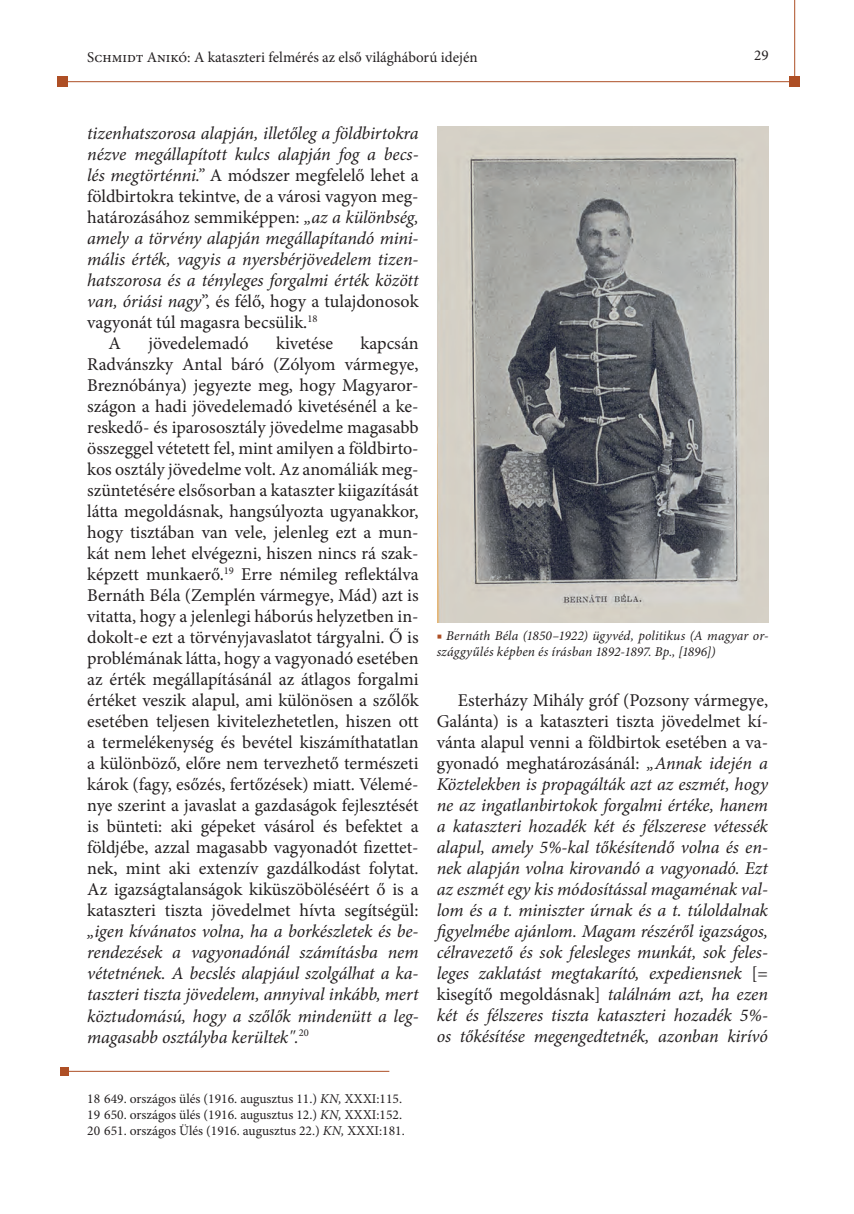
<style>
.page{position:relative;width:854px;height:1214px;background:#fff}
.page>*{position:absolute;margin:0;border:0;box-sizing:border-box;transform-origin:0 0}
.t1{font:18px/21px "Minion Pro";color:#231f20;text-align:justify}
.t2{font:italic 18px/21px "Minion Pro";letter-spacing:-.005em;color:#231f20;text-align:justify}
.t3{font:15px "Minion Pro";color:#231f20}
.t4{font:13.5px/16.2px "Minion Pro";color:#231f20}
.t5{font:italic 13.5px/16.5px "Minion Pro";letter-spacing:.005em;color:#231f20}
.s1{font-style:italic}
.s2{color:#ae4f25}
.s3{font-style:normal}
</style>
<div class="page">
<hr style="left:61px;top:81px;width:733px;height:1px;background:#ae4f25">
<hr style="left:794px;top:0;width:1px;height:86px;background:#ae4f25">
<div style="left:57px;top:76px;width:11px;height:10px;background:#ae4f25"></div>
<div style="left:789px;top:76px;width:10px;height:10px;background:#ae4f25"></div>
<img style="left:437px;top:127px;width:331px;height:495px">
<hr style="left:60px;top:1070px;width:329px;height:1px;background:#ae4f25">
<div style="left:60px;top:1067px;width:9px;height:8px;background:#ae4f25"></div>
<p class="t3" style="left:87px;top:47px;width:392px">Schmidt Anikó: A kataszteri felmérés az első világháború idején</p>
<p class="t3" style="left:754px;top:45px;width:16px">29</p>
<p class="t2" style="left:87px;top:122px;width:333px">tizenhatszorosa alapján, illetőleg a földbirtokra</p>
<p class="t2" style="left:87px;top:143px;width:333px">nézve megállapított kulcs alapján fog a becs-</p>
<p class="t1" style="left:87px;top:165px;width:333px"><span class="s1">lés megtörténni.”</span> A módszer megfelelő lehet a</p>
<p class="t1" style="left:87px;top:186px;width:333px">földbirtokra tekintve, de a városi vagyon meg-</p>
<p class="t1" style="left:87px;top:207px;width:333px">határozásához semmiképpen: <span class="s1">„az a különbség,</span></p>
<p class="t2" style="left:87px;top:227px;width:333px">amely a törvény alapján megállapítandó mini-</p>
<p class="t2" style="left:87px;top:248px;width:333px">mális érték, vagyis a nyersbérjövedelem tizen-</p>
<p class="t2" style="left:87px;top:269px;width:333px">hatszorosa és a tényleges forgalmi érték között</p>
<p class="t1" style="left:87px;top:291px;width:333px"><span class="s1">van, óriási nagy</span>”, és félő, hogy a tulajdonosok</p>
<p class="t1" style="left:87px;top:312px;width:232px">vagyonát túl magasra becsülik.<sup>18</sup></p>
<p class="t1" style="left:108px;top:332px;width:14px">A</p>
<p class="t1" style="left:148px;top:332px;width:102px">jövedelemadó</p>
<p class="t1" style="left:276px;top:332px;width:58px">kivetése</p>
<p class="t1" style="left:87px;top:332px;width:333px;text-indent:273px">kapcsán Radvánszky Antal báró (Zólyom vármegye, Breznóbánya) jegyezte meg, hogy Magyaror&shy;szágon a hadi jövedelemadó kivetésénél a ke&shy;reskedő- és iparososztály jövedelme magasabb összeggel vétetett fel, mint amilyen a földbirto&shy;kos osztály jövedelme volt. Az anomáliák meg&shy;szüntetésére elsősorban a kataszter kiigazítását látta megoldásnak, hangsúlyozta ugyanakkor, hogy tisztában van vele, jelenleg ezt a mun&shy;kát nem lehet elvégezni, hiszen nincs rá szak&shy;képzett munkaerő.<sup>19</sup> Erre némileg reflektálva Bernáth Béla (Zemplén vármegye, Mád) azt is vitatta, hogy a jelenlegi háborús helyzetben in&shy;dokolt-e ezt a törvényjavaslatot tárgyalni. Ő is problémának látta, hogy a vagyonadó esetében az érték megállapításánál az átlagos forgalmi értéket veszik alapul, ami különösen a szőlők esetében teljesen kivitelezhetetlen, hiszen ott a termelékenység és bevétel kiszámíthatatlan a különböző, előre nem tervezhető természeti károk (fagy, esőzés, fertőzések) miatt. Vélemé&shy;nye szerint a javaslat a gazdaságok fejlesztését is bünteti: aki gépeket vásárol és befektet a földjébe, azzal magasabb vagyonadót fizettet&shy;nek, mint aki extenzív gazdálkodást folytat.<br>Az igazságtalanságok kiküszöböléséért ő is a kataszteri tiszta jövedelmet hívta segítségül:</p>
<p class="t2" style="left:87px;top:920px;width:333px">„igen kívánatos volna, ha a borkészletek és be&shy;rendezések a vagyonadónál számításba nem vétetnének. A becslés alapjául szolgálhat a ka&shy;taszteri tiszta jövedelem, annyival inkább, mert köztudomású, hogy a szőlők mindenütt a leg&shy;magasabb osztályba kerültek".<sup>20</sup></p>
<p class="t5" style="left:436px;top:627px;width:333px"><span class="s2">■</span> Bernáth Béla (1850–1922) ügyvéd, politikus (A magyar or&shy;szággyűlés képben és írásban 1892-1897. Bp., [1896])</p>
<p class="t2" style="left:436px;top:689px;width:333px;text-indent:21px"><span class="s3">Esterházy Mihály gróf (Pozsony vármegye, Galánta) is a kataszteri tiszta jövedelmet kí&shy;vánta alapul venni a földbirtok esetében a va&shy;gyonadó meghatározásánál:</span> „Annak idején a Köztelekben is propagálták azt az eszmét, hogy ne az ingatlanbirtokok forgalmi értéke, hanem a kataszteri hozadék két és félszerese vétessék alapul, amely 5%-kal tőkésítendő volna és en&shy;nek alapján volna kirovandó a vagyonadó. Ezt az eszmét egy kis módosítással magaménak val&shy;lom és a t. miniszter úrnak és a t. túloldalnak figyelmébe ajánlom. Magam részéről igazságos, célravezető és sok felesleges munkát, sok feles&shy;leges zaklatást megtakarító, expediensnek <span class="s3">[= kisegítő megoldásnak]</span> találnám azt, ha ezen két és félszeres tiszta kataszteri hozadék 5%- os tőkésítése megengedtetnék, azonban kirívó</p>
<p class="t4" style="left:87px;top:1090px;width:319px">18 649. országos ülés (1916. augusztus 11.) <span class="s1">KN,</span> XXXI:115.<br>19 650. országos ülés (1916. augusztus 12.) <span class="s1">KN,</span> XXXI:152.<br>20 651. országos Ülés (1916. augusztus 22.) <span class="s1">KN,</span> XXXI:181.</p>
</div>
